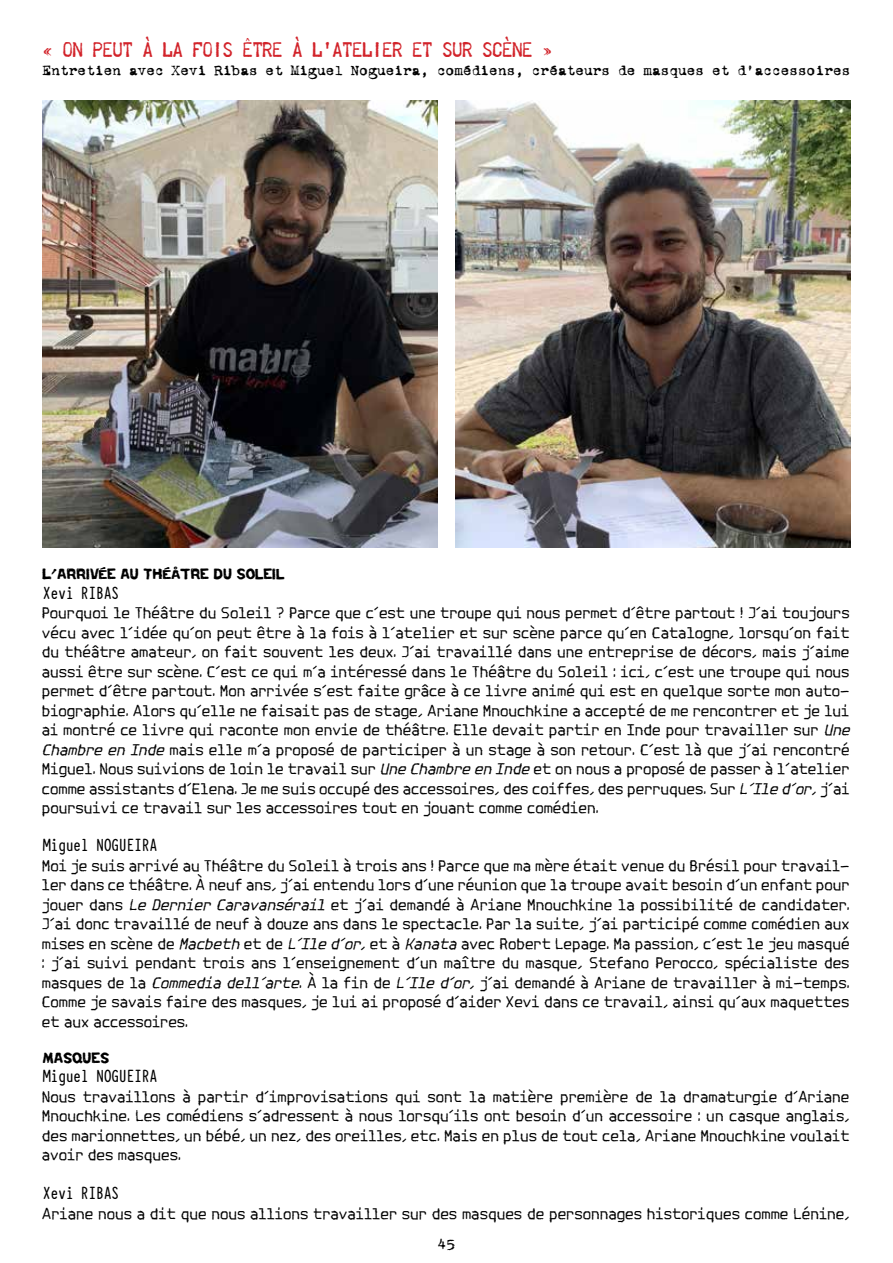
<style>
.page{position:relative;width:893px;height:1263px;background:#fff}
.page>*{position:absolute;margin:0;border:0;box-sizing:border-box;transform-origin:0 0}
.t1{font:19.5px "Typewriter Condensed Demi";letter-spacing:-.06em;color:#000}
.t2{font:18px "Telegraphem";letter-spacing:-.03em;color:#d2232a}
.t3{font:15px/19.5px "Spotlight Typewriter NC";letter-spacing:-.01em;color:#000;text-align:justify}
.t4{font:15px "VT Corona";letter-spacing:-.02em;color:#000}
.t5{font:13.5px "Repent";letter-spacing:-.02em;color:#000}
.s1{font-style:italic}
</style>
<div class="page">
<img style="left:43px;top:101px;width:395px;height:446px">
<img style="left:455px;top:101px;width:395px;height:446px">
<p class="t2" style="left:43px;top:37px;width:512px">« ON PEUT À LA FOIS ÊTRE À L’ATELIER ET SUR SCÈNE »</p>
<p class="t4" style="left:43px;top:63px;width:809px">Entretien avec Xevi Ribas et Miguel Nogueira, comédiens, créateurs de masques et d’accessoires</p>
<p class="t5" style="left:43px;top:567px;width:243px">L’ARRIVÉE AU THÉÂTRE DU SOLEIL</p>
<h1 class="t1" style="left:43px;top:579px;width:79px">Xevi RIBAS</h1>
<p class="t3" style="left:42px;top:602px;width:814px;text-align:left">Pourquoi le Théâtre du Soleil ? Parce que c’est une troupe qui nous permet d’être partout ! J’ai toujours vécu avec l’idée qu’on peut être à la fois à l’atelier et sur scène parce qu’en Catalogne, lorsqu’on fait du théâtre amateur, on fait souvent les deux. J’ai travaillé dans une entreprise de décors, mais j’aime aussi être sur scène. C’est ce qui m’a intéressé dans le Théâtre du Soleil : ici, c’est une troupe qui nous permet d’être partout. Mon arrivée s’est faite grâce à ce livre animé qui est en quelque sorte mon auto&shy;biographie. Alors qu’elle ne faisait pas de stage, Ariane Mnouchkine a accepté de me rencontrer et je lui ai montré ce livre qui raconte mon envie de théâtre. Elle devait partir en Inde pour travailler sur <span class="s1">Une ChambreenInde</span>mais elle m’a proposé de participer à un stage à son retour. C’est là que j’ai rencontré Miguel. Nous suivions de loin le travail sur <span class="s1">UneChambreenInde</span>et on nous a proposé de passer à l’atelier comme assistants d’Elena. Je me suis occupé des accessoires, des coiffes, des perruques. Sur <span class="s1">L’Iled’or</span>, j’ai poursuivi ce travail sur les accessoires tout en jouant comme comédien.</p>
<h1 class="t1" style="left:43px;top:831px;width:117px">Miguel NOGUEIRA</h1>
<p class="t3" style="left:42px;top:854px;width:810px">Moi je suis arrivé au Théâtre du Soleil à trois ans ! Parce que ma mère était venue du Brésil pour travail&shy;ler dans ce théâtre. À neuf ans, j’ai entendu lors d’une réunion que la troupe avait besoin d’un enfant pour jouer dans <span class="s1">LeDernierCaravansérail</span>et j’ai demandé à Ariane Mnouchkine la possibilité de candidater.<br>J’ai donc travaillé de neuf à douze ans dans le spectacle. Par la suite, j’ai participé comme comédien aux mises en scène de <span class="s1">Macbeth</span>et de <span class="s1">L’Iled’or</span>, et à <span class="s1">Kanata</span>avec Robert Lepage. Ma passion, c’est le jeu masqué : j’ai suivi pendant trois ans l’enseignement d’un maître du masque, Stefano Perocco, spécialiste des masques de la <span class="s1">Commediadell’arte</span>. À la fin de <span class="s1">L’Iled’or</span>, j’ai demandé à Ariane de travailler à mi-temps.<br>Comme je savais faire des masques, je lui ai proposé d’aider Xevi dans ce travail, ainsi qu’aux maquettes et aux accessoires.</p>
<p class="t5" style="left:43px;top:1050px;width:68px">MASQUES</p>
<h1 class="t1" style="left:43px;top:1062px;width:117px">Miguel NOGUEIRA</h1>
<p class="t3" style="left:42px;top:1085px;width:809px">Nous travaillons à partir d’improvisations qui sont la matière première de la dramaturgie d’Ariane Mnouchkine. Les comédiens s’adressent à nous lorsqu’ils ont besoin d’un accessoire : un casque anglais, des marionnettes, un bébé, un nez, des oreilles, etc. Mais en plus de tout cela, Ariane Mnouchkine voulait avoir des masques.</p>
<h1 class="t1" style="left:43px;top:1179px;width:79px">Xevi RIBAS</h1>
<p class="t3" style="left:43px;top:1202px;width:809px">Ariane nous a dit que nous allions travailler sur des masques de personnages historiques comme Lénine,</p>
<p class="t4" style="left:438px;top:1236px;width:19px">45</p>
</div>
